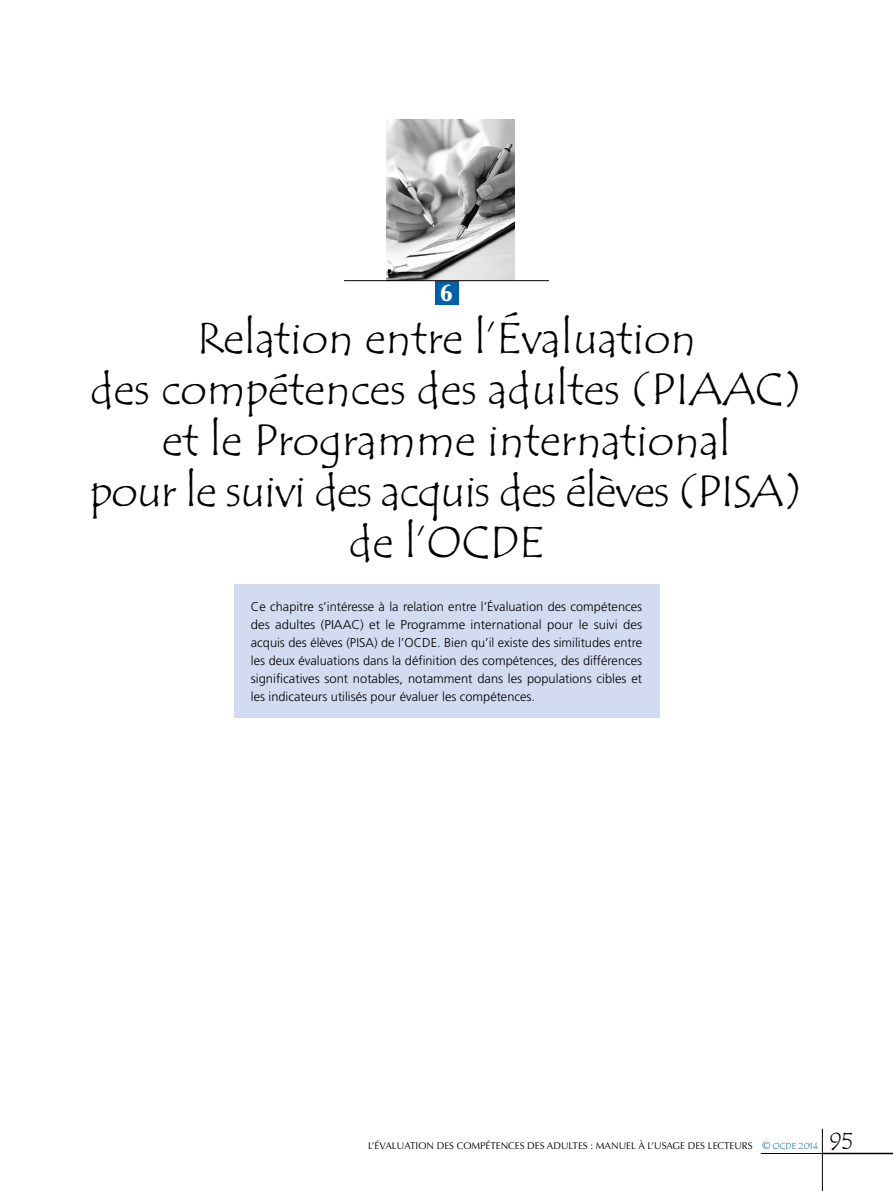
<style>
.page{position:relative;width:893px;height:1191px;background:#fff}
.page>*{position:absolute;margin:0;border:0;box-sizing:border-box;transform-origin:0 0}
.t1{font:45px/51px "Tempus Sans ITC";color:#000;text-align:center}
.t2{font:24px "Tempus Sans ITC";color:#000}
.t3{font:900 24px "Optima LT Std";color:#fff}
.t4{font:300 12.75px/18px "Frutiger LT Std";color:#000;text-align:justify}
.t5{font:9.75px "Optima LT Std";color:#000}
.s1{font-size:10.5px;color:#005faa}
.s2{font-family:"Tempus Sans ITC";font-size:9px;color:#005faa}
</style>
<div class="page">
<img style="left:387px;top:119px;width:127px;height:161px">
<div style="left:435px;top:281px;width:23px;height:23px;background:#005faa"></div>
<hr style="left:344px;top:280px;width:205px;height:1px;background:#000">
<hr style="left:822px;top:1128px;width:1px;height:63px;background:#000">
<hr style="left:761px;top:1153px;width:61px;height:1px;background:#000">
<hr style="left:822px;top:1152px;width:71px;height:2px;background:#000">
<div style="left:234px;top:584px;width:425px;height:134px;background:#d2dbf0"></div>
<h2 class="t3" style="left:440px;top:278px;width:13px">6</h2>
<h1 class="t1" style="left:90px;top:313px;width:714px">Relation entre l’Évaluation<br>des compétences des adultes (PIAAC) et le Programme international<br>pour le suivi des acquis des élèves (PISA) de l’OCDE</h1>
<p class="t4" style="left:251px;top:598px;width:393px">Ce chapitre s’intéresse à la relation entre l’Évaluation des compétences des adultes (PIAAC) et le Programme international pour le suivi des acquis des élèves (PISA) de l’OCDE. Bien qu’il existe des similitudes entre les deux évaluations dans la définition des compétences, des différences significatives sont notables, notamment dans les populations cibles et les indicateurs utilisés pour évaluer les compétences.</p>
<p class="t5" style="left:368px;top:1140px;width:451px">L’ÉVALUATION DES COMPÉTENCES DES ADULTES : MANUEL À L’USAGE DES LECTEURS <span class="s1">©</span> <span class="s2">OCDE 2014</span></p>
<h2 class="t2" style="left:830px;top:1125px;width:25px">95</h2>
</div>
